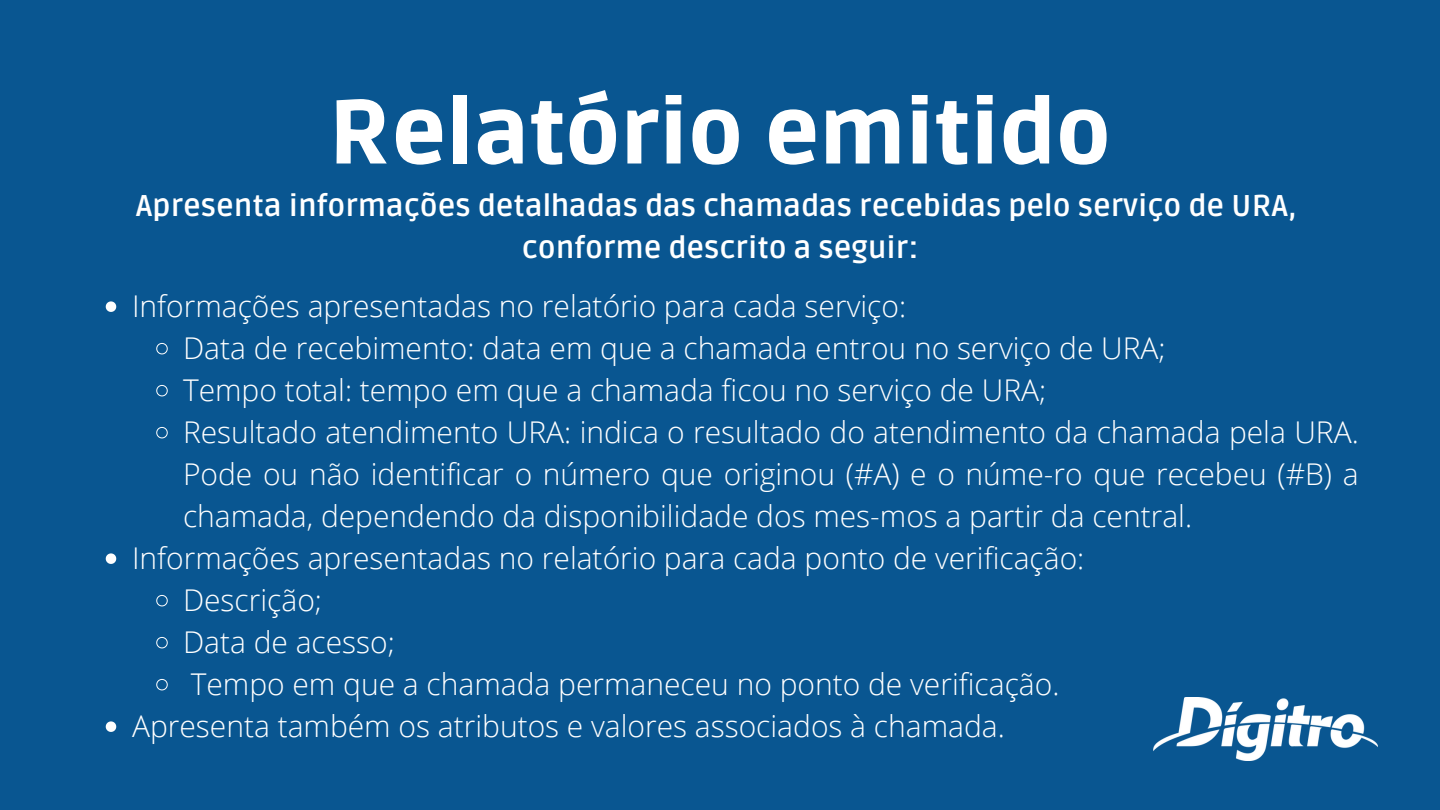
<style>
.page{position:relative;width:1440px;height:810px;background:#095691}
.page>*{position:absolute;margin:0;border:0;box-sizing:border-box;transform-origin:0 0}
.t1{font:900 90px "Ruda";color:#fff}
.t2{font:300 30px/42px "Open Sans";color:#fff;text-align:justify}
.t3{font:700 30px "Ruda";color:#fff}
</style>
<div class="page">
<svg style="left:106px;top:301px;width:10px;height:11px"></svg>
<svg style="left:156px;top:343px;width:12px;height:12px"></svg>
<svg style="left:156px;top:385px;width:12px;height:12px"></svg>
<svg style="left:156px;top:427px;width:12px;height:12px"></svg>
<svg style="left:106px;top:553px;width:10px;height:11px"></svg>
<svg style="left:156px;top:595px;width:12px;height:12px"></svg>
<svg style="left:156px;top:637px;width:12px;height:12px"></svg>
<svg style="left:156px;top:679px;width:12px;height:12px"></svg>
<svg style="left:106px;top:721px;width:10px;height:11px"></svg>
<img style="left:1154px;top:698px;width:223px;height:62px">
<p class="t1" style="left:329px;top:81px;width:783px">Relatório emitido</p>
<p class="t3" style="left:136px;top:188px;width:1162px">Apresenta informações detalhadas das chamadas recebidas pelo serviço de URA,</p>
<p class="t3" style="left:522px;top:230px;width:398px">conforme descrito a seguir:</p>
<p class="t2" style="left:132px;top:285px;width:776px">Informações apresentadas no relatório para cada serviço:</p>
<p class="t2" style="left:183px;top:327px;width:984px">Data de recebimento: data em que a chamada entrou no serviço de URA;</p>
<p class="t2" style="left:183px;top:369px;width:865px">Tempo total: tempo em que a chamada ficou no serviço de URA;</p>
<p class="t2" style="left:183px;top:411px;width:1177px">Resultado atendimento URA: indica o resultado do atendimento da chamada pela URA.<br>Pode ou não identificar o número que originou (#A) e o núme-ro que recebeu (#B) a chamada, dependendo da disponibilidade dos mes-mos a partir da central.</p>
<p class="t2" style="left:132px;top:537px;width:954px">Informações apresentadas no relatório para cada ponto de verificação:</p>
<p class="t2" style="left:183px;top:579px;width:141px">Descrição;</p>
<p class="t2" style="left:183px;top:621px;width:213px">Data de acesso;</p>
<p class="t2" style="left:191px;top:663px;width:870px">Tempo em que a chamada permaneceu no ponto de verificação.</p>
<p class="t2" style="left:132px;top:705px;width:874px">Apresenta também os atributos e valores associados à chamada.</p>
</div>
